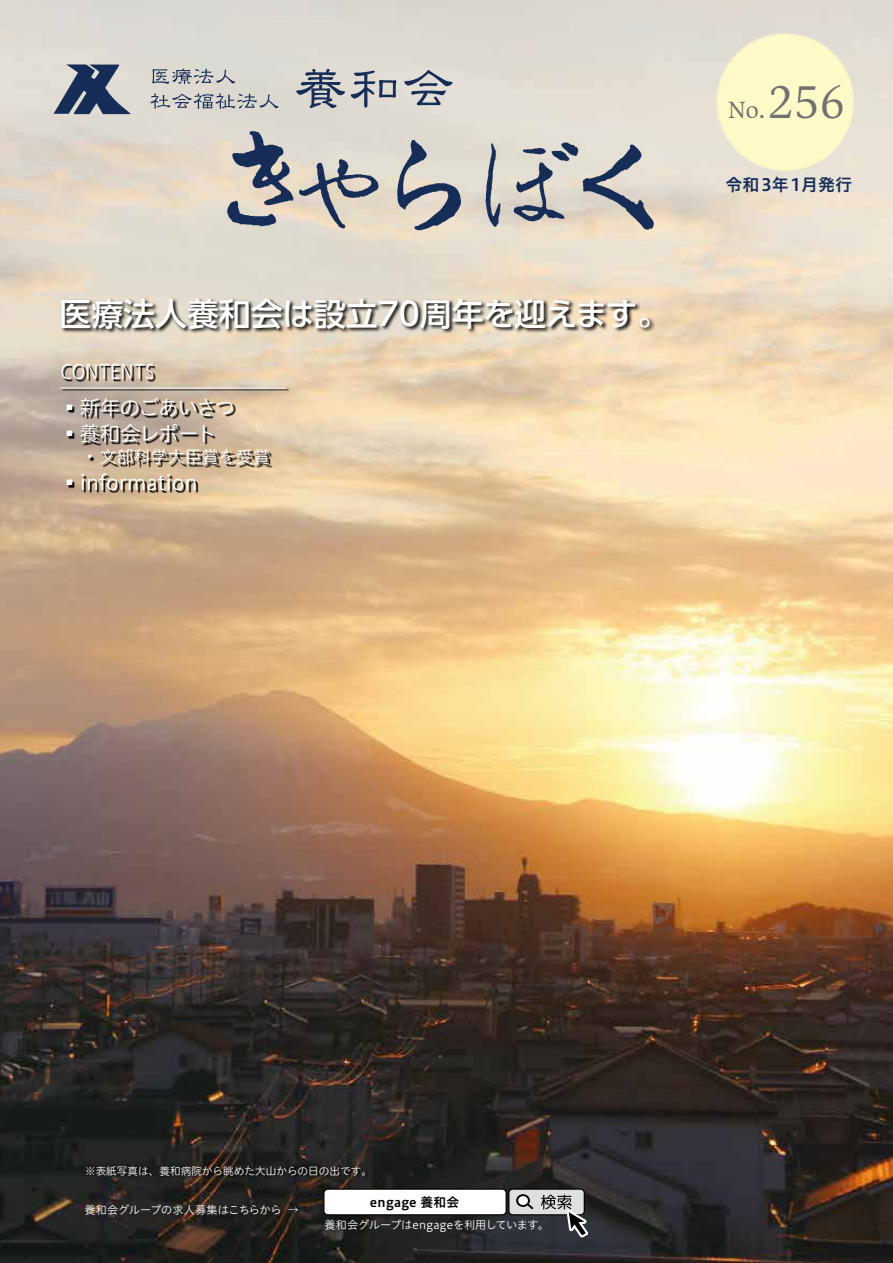
<style>
.page{position:relative;width:893px;height:1263px;background:#fff}
.page>*{position:absolute;margin:0;border:0;box-sizing:border-box;transform-origin:0 0}
.t1{font:42.45px "Hiragino UD Serif Std W4";color:#727171}
.t2{font:500 31.95px "UD Shin Go Pr 6";color:#fff}
.t3{font:21.75px "Hiragino UD Serif Std W4";color:#727171}
.t4{font:20.25px "Hiragino UD Sans R Std W3";color:#fff}
.t5{font:20.25px "Hiragino UD Sans R Std W3";letter-spacing:-.05em;color:#fff}
.t6{font:20.25px "Hiragino UD Sans R Std W3";color:#fff;scale:.8 1}
.t7{font:20.25px "Hiragino UD Sans R Std W3";letter-spacing:-.035em;color:#fff}
.t8{font:16.95px "Hiragino UD Sans R Std W3";color:#fff}
.t9{font:16.95px "Hiragino UD Sans Std W6";color:#162d57}
.t10{font:12.75px "Hiragino UD Sans Std N W6";letter-spacing:.02em;color:#000}
.t11{font:11.1px "Hiragino UD Sans Std N W3";color:#fff}
.t12{font:10.65px "Hiragino UD Sans R Std W3";color:#fff}
.s1{font-family:"UD Shin Go Pr 6";font-weight:500}
.s2{font-size:21.75px}
</style>
<div class="page">
<img style="left:0;top:0;width:893px;height:1263px">
<svg style="left:397px;top:140px;width:64px;height:90px;background:#abacad"></svg>
<svg style="left:485px;top:143px;width:15px;height:84px"></svg>
<svg style="left:513px;top:143px;width:141px;height:87px;background:#b7b5b3"></svg>
<svg style="left:227px;top:131px;width:66px;height:96px;background:#9c9da1"></svg>
<svg style="left:299px;top:159px;width:80px;height:69px;background:#b9b5b0"></svg>
<svg style="left:54px;top:64px;width:77px;height:50px;background:#707b8e"></svg>
<svg style="left:152px;top:69px;width:83px;height:15px"></svg>
<svg style="left:150px;top:93px;width:129px;height:16px;background:#b1b3b5"></svg>
<svg style="left:296px;top:69px;width:49px;height:39px;background:#989da6"></svg>
<svg style="left:351px;top:71px;width:45px;height:37px;background:#abaeb2"></svg>
<svg style="left:404px;top:70px;width:48px;height:35px;background:#acafb3"></svg>
<div style="left:716px;top:33px;width:138px;height:138px;background:#fffbc7;border-radius:50%"></div>
<svg style="left:323px;top:1188px;width:265px;height:49px"></svg>
<svg style="left:62px;top:366px;width:227px;height:127px;background:#baa68f"></svg>
<hr style="left:61px;top:388px;width:225px;height:1px;background:#fff">
<svg style="left:60px;top:297px;width:595px;height:38px;background:#a0978a"></svg>
<svg style="left:87px;top:1165px;width:281px;height:13px;background:#1d1a19"></svg>
<h2 class="t2" style="left:60px;top:288px;width:611px">医療法人養和会は設立70周年を迎えます。</h2>
<h3 class="t6" style="left:61px;top:356px;width:119px">CONTENTS</h3>
<h3 class="t5" style="left:60px;top:392px;width:177px"><span class="s1">▪</span>新年のごあいさつ</h3>
<h3 class="t7" style="left:60px;top:418px;width:158px"><span class="s1">▪</span>養和会レポート</h3>
<h3 class="t8" style="left:100px;top:444px;width:172px">文部科学大臣賞を受賞</h3>
<h3 class="t4" style="left:60px;top:441px;width:42px">　・</h3>
<h3 class="t4" style="left:60px;top:467px;width:140px"><span class="s1">▪</span>information</h3>
<h1 class="t1" style="left:759px;top:70px;width:88px"><span class="s2">.</span>256</h1>
<h3 class="t3" style="left:728px;top:93px;width:33px">No</h3>
<h3 class="t9" style="left:725px;top:172px;width:128px">令和3年1月発行</h3>
<p class="t12" style="left:85px;top:1162px;width:289px">※表紙写真は、養和病院から眺めた大山からの日の出です。</p>
<p class="t11" style="left:85px;top:1202px;width:198px">養和会グループの求人募集はこちらから</p>
<p class="t11" style="left:288px;top:1202px;width:13px">→</p>
<p class="t10" style="left:370px;top:1192px;width:91px">engage 養和会</p>
<p class="t11" style="left:325px;top:1216px;width:226px">養和会グループはengageを利用しています。</p>
</div>
